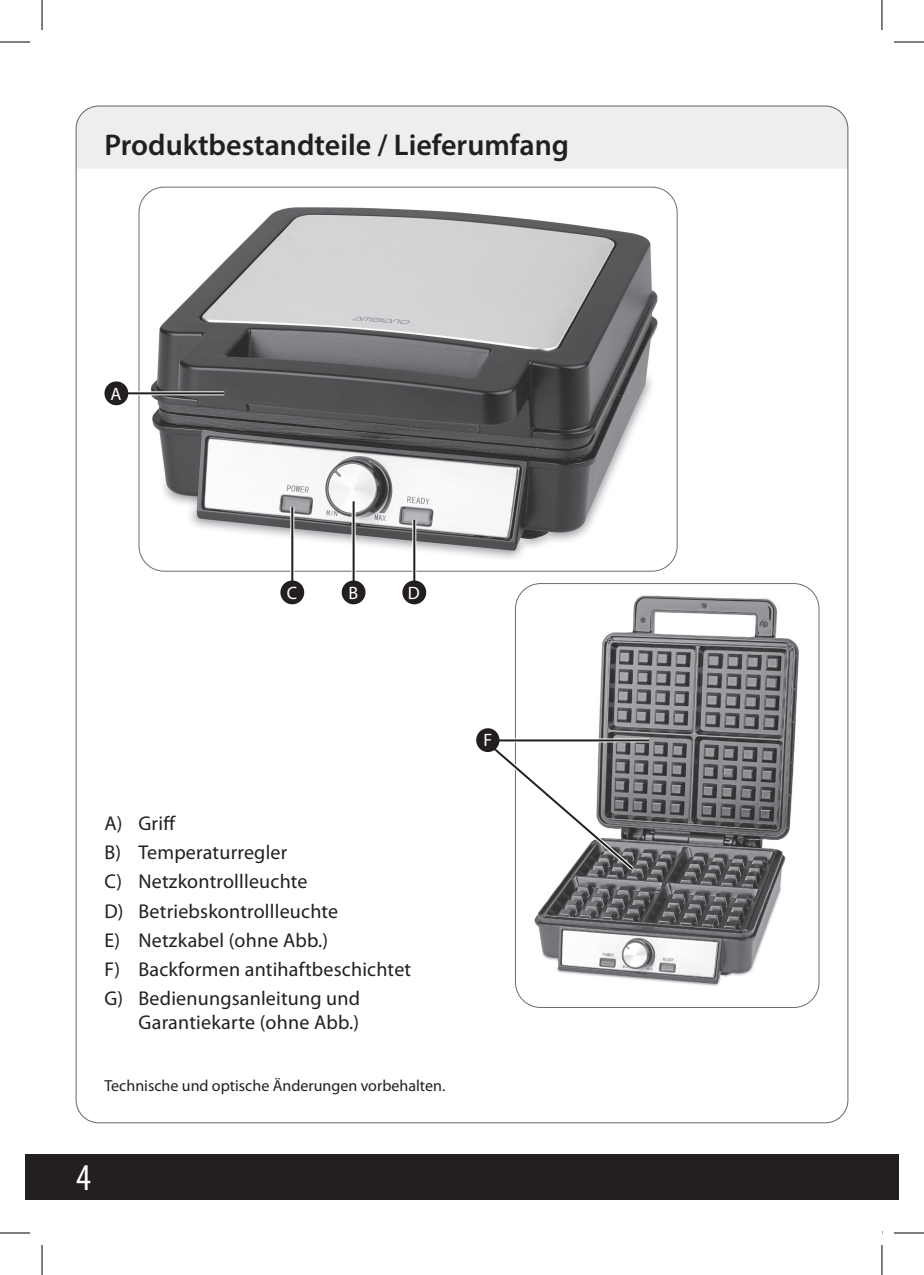
<style>
.page{position:relative;width:924px;height:1275px;background:#fff}
.page>*{position:absolute;margin:0;border:0;box-sizing:border-box;transform-origin:0 0}
.t1{font:condensed 38px "Myriad Pro";color:#fff}
.t2{font:600 30px "Myriad Pro";color:#231f20}
.t3{font:20px/29.2px "Myriad Pro";letter-spacing:.01em;color:#231f20}
.t4{font:18px "Myriad Pro";color:#fff}
.t5{font:16px "Myriad Pro";color:#231f20}
</style>
<div class="page">
<div style="left:76px;top:107px;width:771px;height:62px;background:#edeeef"></div>
<div style="left:25px;top:1154px;width:873px;height:45px;background:#231f20"></div>
<img style="left:140px;top:187px;width:536px;height:384px">
<svg style="left:128px;top:391px;width:96px;height:4px"></svg>
<hr style="left:116px;top:392px;width:108px;height:2px;background:#231f20">
<svg style="left:351px;top:501px;width:4px;height:79px"></svg>
<hr style="left:352px;top:501px;width:2px;height:85px;background:#231f20">
<svg style="left:290px;top:507px;width:4px;height:73px"></svg>
<hr style="left:291px;top:507px;width:2px;height:79px;background:#231f20">
<svg style="left:412px;top:520px;width:4px;height:60px"></svg>
<hr style="left:413px;top:520px;width:2px;height:62px;background:#231f20">
<div style="left:104px;top:381px;width:24px;height:24px;background:#231f20;border-radius:50%"></div>
<div style="left:341px;top:580px;width:24px;height:24px;background:#231f20;border-radius:50%"></div>
<div style="left:280px;top:580px;width:24px;height:24px;background:#231f20;border-radius:50%"></div>
<div style="left:402px;top:580px;width:24px;height:24px;background:#231f20;border-radius:50%"></div>
<img style="left:516px;top:589px;width:302px;height:406px">
<svg style="left:491px;top:742px;width:146px;height:132px"></svg>
<svg style="left:499px;top:738px;width:149px;height:4px"></svg>
<hr style="left:484px;top:739px;width:164px;height:2px;background:#231f20">
<div style="left:476px;top:728px;width:23px;height:24px;background:#231f20;border-radius:50%"></div>
<hr style="left:0;top:42px;width:30px;height:1px;background:#000">
<hr style="left:893px;top:42px;width:30px;height:1px;background:#000">
<hr style="left:0;top:1232px;width:30px;height:1px;background:#000">
<hr style="left:893px;top:1232px;width:30px;height:1px;background:#000">
<hr style="left:42px;top:0;width:1px;height:30px;background:#000">
<hr style="left:42px;top:1245px;width:1px;height:30px;background:#000">
<hr style="left:881px;top:0;width:1px;height:30px;background:#000">
<hr style="left:881px;top:1245px;width:1px;height:30px;background:#000">
<h2 class="t2" style="left:104px;top:126px;width:466px">Produktbestandteile / Lieferumfang</h2>
<p class="t4" style="left:110px;top:384px;width:13px">A</p>
<p class="t4" style="left:286px;top:583px;width:12px">C</p>
<p class="t4" style="left:348px;top:583px;width:11px">B</p>
<p class="t4" style="left:408px;top:583px;width:13px">D</p>
<p class="t3" style="left:104px;top:809px;width:308px">A) Griff<br>B) Temperaturregler<br>C) Netzkontrollleuchte<br>D) Betriebskontrollleuchte<br>E) Netzkabel (ohne Abb.)<br>F) Backformen antihaftbeschichtet<br>G) Bedienungsanleitung und</p>
<p class="t3" style="left:138px;top:1008px;width:222px">Garantiekarte (ohne Abb.)</p>
<p class="t5" style="left:104px;top:1077px;width:342px">Technische und optische Änderungen vorbehalten.</p>
<h1 class="t1" style="left:76px;top:1154px;width:16px">4</h1>
<p class="t4" style="left:483px;top:730px;width:10px">F</p>
</div>
